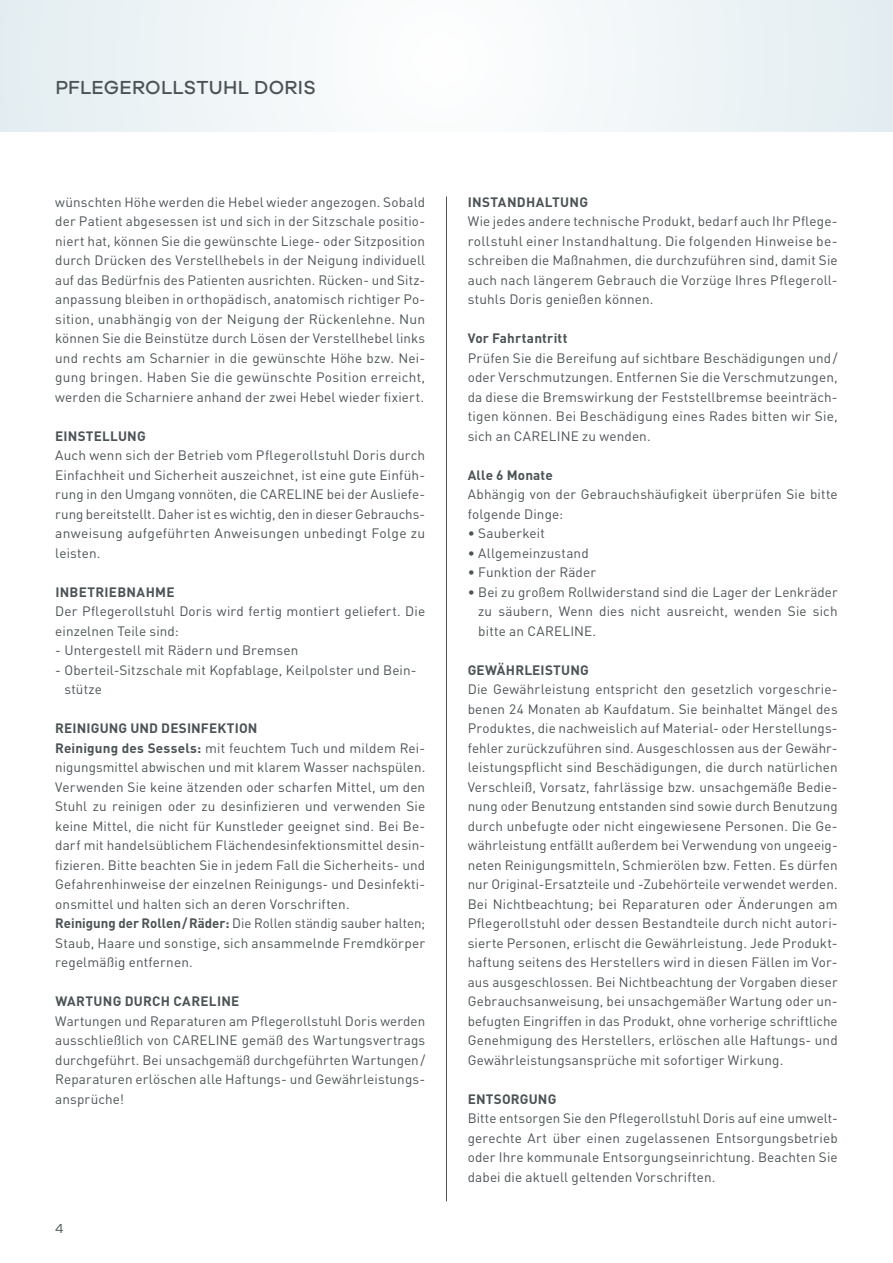
<style>
.page{position:relative;width:893px;height:1263px;background:#fff}
.page>*{position:absolute;margin:0;border:0;box-sizing:border-box;transform-origin:0 0}
.t1{font:500 19.5px "Galano";letter-spacing:.01em;color:#4c5356}
.t2{font:13.5px/19.5px "DIN Pro";letter-spacing:.01em;color:#4c5356}
.t3{font:700 13.5px "DIN Pro";letter-spacing:.02em;color:#4c5356}
.t4{font:13.5px "Galano";color:#4c5356}
.s1{font-weight:700}
</style>
<div class="page">
<div style="left:0;top:0;width:893px;height:132px;background:#f0f5f7"></div>
<hr style="left:446px;top:196px;width:1px;height:1005px;background:#4c5356">
<h1 class="t1" style="left:55px;top:76px;width:262px">PFLEGEROLLSTUHL DORIS</h1>
<p class="t2" style="left:55px;top:191px;width:371px">wünschten Höhe werden die Hebel wieder angezogen. Sobald der Patient abgesessen ist und sich in der Sitzschale positio&shy;niert hat, können Sie die gewünschte Liege- oder Sitzposition durch Drücken des Verstellhebels in der Neigung individuell auf das Bedürfnis des Patienten ausrichten. Rücken- und Sitz&shy;anpassung bleiben in orthopädisch, anatomisch richtiger Po&shy;sition, unabhängig von der Neigung der Rückenlehne. Nun können Sie die Beinstütze durch Lösen der Verstellhebel links und rechts am Scharnier in die gewünschte Höhe bzw. Nei&shy;gung bringen. Haben Sie die gewünschte Position erreicht, werden die Scharniere anhand der zwei Hebel wieder fixiert.</p>
<p class="t3" style="left:55px;top:427px;width:92px">EINSTELLUNG</p>
<p class="t2" style="left:55px;top:445px;width:371px;text-align:justify">Auch wenn sich der Betrieb vom Pflegerollstuhl Doris durch Einfachheit und Sicherheit auszeichnet, ist eine gute Einfüh&shy;rung in den Umgang vonnöten, die CARELINE bei der Ausliefe&shy;rung bereitstellt. Daher ist es wichtig, den in dieser Gebrauchs&shy;anweisung aufgeführten Anweisungen unbedingt Folge zu leisten.</p>
<p class="t3" style="left:55px;top:583px;width:121px">INBETRIEBNAHME</p>
<p class="t2" style="left:55px;top:601px;width:371px">Der Pflegerollstuhl Doris wird fertig montiert geliefert. Die einzelnen Teile sind:</p>
<p class="t2" style="left:55px;top:640px;width:245px">- Untergestell mit Rädern und Bremsen</p>
<p class="t2" style="left:64px;top:659px;width:354px;text-indent:-9px">- Oberteil-Sitzschale mit Kopfablage, Keilpolster und Bein&shy;stütze</p>
<p class="t2" style="left:55px;top:718px;width:371px"><span class="s1">REINIGUNG UND DESINFEKTION<br>Reinigung des Sessels:</span> mit feuchtem Tuch und mildem Rei&shy;nigungsmittel abwischen und mit klarem Wasser nachspülen.<br>Verwenden Sie keine ätzenden oder scharfen Mittel, um den Stuhl zu reinigen oder zu desinfizieren und verwenden Sie keine Mittel, die nicht für Kunstleder geeignet sind. Bei Be&shy;darf mit handelsüblichem Flächendesinfektionsmittel desin&shy;fizieren. Bitte beachten Sie in jedem Fall die Sicherheits- und Gefahrenhinweise der einzelnen Reinigungs- und Desinfekti&shy;onsmittel und halten sich an deren Vorschriften.<br><span class="s1">Reinigung der Rollen/Räder:</span> Die Rollen ständig sauber halten; Staub, Haare und sonstige, sich ansammelnde Fremdkörper regelmäßig entfernen.</p>
<p class="t3" style="left:55px;top:992px;width:186px">WARTUNG DURCH CARELINE</p>
<p class="t2" style="left:55px;top:1010px;width:371px;text-align:justify">Wartungen und Reparaturen am Pflegerollstuhl Doris werden ausschließlich von CARELINE gemäß des Wartungsvertrags durchgeführt. Bei unsachgemäß durchgeführten Wartungen/ Reparaturen erlöschen alle Haftungs- und Gewährleistungs&shy;ansprüche!</p>
<p class="t4" style="left:55px;top:1220px;width:10px">4</p>
<p class="t3" style="left:468px;top:193px;width:122px">INSTANDHALTUNG</p>
<p class="t2" style="left:468px;top:211px;width:371px">Wie jedes andere technische Produkt, bedarf auch Ihr Pflege&shy;rollstuhl einer Instandhaltung. Die folgenden Hinweise be&shy;schreiben die Maßnahmen, die durchzuführen sind, damit Sie auch nach längerem Gebrauch die Vorzüge Ihres Pflegeroll&shy;stuhls Doris genießen können.</p>
<p class="t3" style="left:468px;top:329px;width:101px">Vor Fahrtantritt</p>
<p class="t2" style="left:468px;top:347px;width:371px;text-align:justify">Prüfen Sie die Bereifung auf sichtbare Beschädigungen und/ oder Verschmutzungen. Entfernen Sie die Verschmutzungen, da diese die Bremswirkung der Feststellbremse beeinträch&shy;tigen können. Bei Beschädigung eines Rades bitten wir Sie, sich an CARELINE zu wenden.</p>
<p class="t3" style="left:468px;top:466px;width:87px">Alle 6 Monate</p>
<p class="t2" style="left:468px;top:484px;width:371px">Abhängig von der Gebrauchshäufigkeit überprüfen Sie bitte folgende Dinge:</p>
<p class="t2" style="left:468px;top:523px;width:79px">• Sauberkeit</p>
<p class="t2" style="left:468px;top:542px;width:122px">• Allgemeinzustand</p>
<p class="t2" style="left:468px;top:562px;width:130px">• Funktion der Räder</p>
<p class="t2" style="left:478px;top:581px;width:361px;text-align:justify;text-indent:-11px">• Bei zu großem Rollwiderstand sind die Lager der Lenkräder zu säubern, Wenn dies nicht ausreicht, wenden Sie sich bitte an CARELINE.</p>
<p class="t3" style="left:468px;top:661px;width:123px">GEWÄHRLEISTUNG</p>
<p class="t2" style="left:468px;top:679px;width:371px">Die Gewährleistung entspricht den gesetzlich vorgeschrie&shy;benen 24 Monaten ab Kaufdatum. Sie beinhaltet Mängel des Produktes, die nachweislich auf Material- oder Herstellungs&shy;fehler zurückzuführen sind. Ausgeschlossen aus der Gewähr&shy;leistungspflicht sind Beschädigungen, die durch natürlichen Verschleiß, Vorsatz, fahrlässige bzw. unsachgemäße Bedie&shy;nung oder Benutzung entstanden sind sowie durch Benutzung durch unbefugte oder nicht eingewiesene Personen. Die Ge&shy;währleistung entfällt außerdem bei Verwendung von ungeeig&shy;neten Reinigungsmitteln, Schmierölen bzw. Fetten. Es dürfen nur Original-Ersatzteile und -Zubehörteile verwendet werden.<br>Bei Nichtbeachtung; bei Reparaturen oder Änderungen am Pflegerollstuhl oder dessen Bestandteile durch nicht autori&shy;sierte Personen, erlischt die Gewährleistung. Jede Produkt&shy;haftung seitens des Herstellers wird in diesen Fällen im Vor&shy;aus ausgeschlossen. Bei Nichtbeachtung der Vorgaben dieser Gebrauchsanweisung, bei unsachgemäßer Wartung oder un&shy;befugten Eingriffen in das Produkt, ohne vorherige schriftliche Genehmigung des Herstellers, erlöschen alle Haftungs- und Gewährleistungsansprüche mit sofortiger Wirkung.</p>
<p class="t3" style="left:468px;top:1090px;width:90px">ENTSORGUNG</p>
<p class="t2" style="left:468px;top:1108px;width:371px;text-align:justify">Bitte entsorgen Sie den Pflegerollstuhl Doris auf eine umwelt&shy;gerechte Art über einen zugelassenen Entsorgungsbetrieb oder Ihre kommunale Entsorgungseinrichtung. Beachten Sie dabei die aktuell geltenden Vorschriften.</p>
</div>
